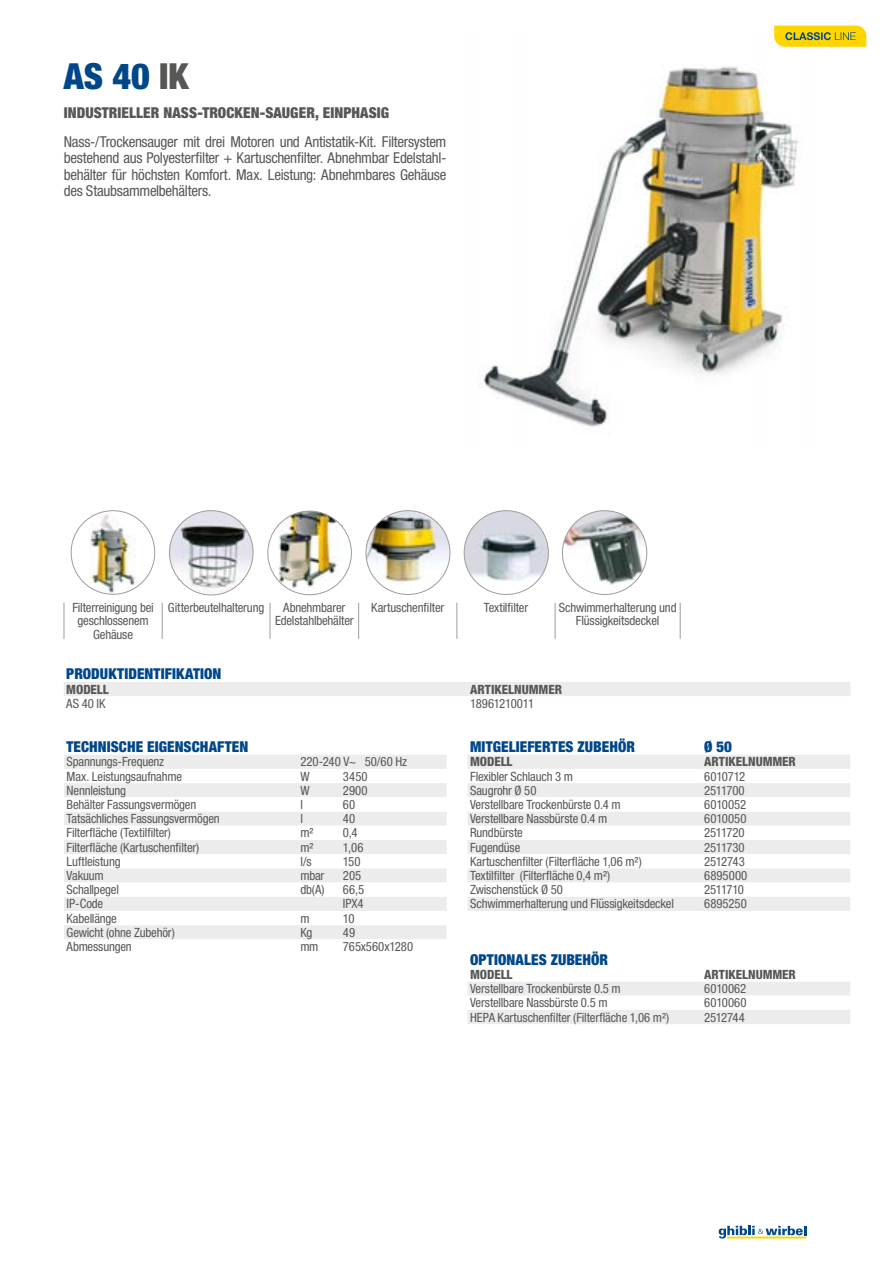
<style>
.page{position:relative;width:893px;height:1263px;background:#fff}
.page>*{position:absolute;margin:0;border:0;box-sizing:border-box;transform-origin:0 0}
._1-TitoloMacchina{font:900 condensed 36px "Helvetica Neue LT Std";color:#00478a}
._4-Testo_descrizione{font:condensed 15px/16.5px "Helvetica Neue LT Std";letter-spacing:-.02em;color:#575756;text-align:justify}
._3-titoloTabella{font:900 condensed 15px "Helvetica Neue LT Std";letter-spacing:.005em;color:#00478a}
._2-sottotitolo{font:900 condensed 15px "Helvetica Neue LT Std";letter-spacing:.005em;color:#575756}
._5-Testo_tabella_a_s{font:condensed 12.75px "Helvetica Neue LT Std";letter-spacing:-.015em;color:#575756}
._5-Testo_tabella-al{font:condensed 12.75px/13.5px "Helvetica Neue LT Std";letter-spacing:-.015em;color:#575756;text-align:center}
._3b-SottotitoloTabel{font:800 condensed 12.75px "Helvetica Neue LT Std";letter-spacing:-.005em;color:#575756}
._5-Testo_tabella_a_s-2{font:condensed 12.75px "Helvetica Neue LT Std";letter-spacing:.005em;color:#575756}
._5-Testo_tabella_a_s-3{font:condensed 12.75px "Helvetica Neue LT Std";letter-spacing:-.04em;color:#575756}
.s1{color:#575756}
</style>
<div class="page">
<img style="left:90px;top:511px;width:46px;height:83px">
<svg style="left:169px;top:510px;width:84px;height:85px"></svg>
<img style="left:267px;top:511px;width:85px;height:84px">
<img style="left:366px;top:510px;width:84px;height:85px">
<svg style="left:464px;top:510px;width:85px;height:85px"></svg>
<svg style="left:562px;top:510px;width:85px;height:85px"></svg>
<img style="left:478px;top:66px;width:320px;height:361px">
<div style="left:468px;top:755px;width:382px;height:269px;background:#ececec"></div>
<svg style="left:468px;top:769px;width:382px;height:241px"></svg>
<div style="left:64px;top:755px;width:383px;height:14px;background:#ececec"></div>
<svg style="left:64px;top:783px;width:383px;height:156px;fill:#ececec"></svg>
<div style="left:64px;top:682px;width:786px;height:14px;background:#ececec"></div>
<hr style="left:64px;top:603px;width:1px;height:36px;background:#9d9d9c">
<hr style="left:162px;top:603px;width:1px;height:36px;background:#9d9d9c">
<hr style="left:270px;top:603px;width:1px;height:36px;background:#9d9d9c">
<hr style="left:358px;top:603px;width:1px;height:36px;background:#9d9d9c">
<hr style="left:457px;top:603px;width:1px;height:36px;background:#9d9d9c">
<hr style="left:555px;top:603px;width:1px;height:36px;background:#9d9d9c">
<hr style="left:680px;top:603px;width:1px;height:36px;background:#9d9d9c">
<svg style="left:719px;top:1226px;width:87px;height:12px"></svg>
<svg style="left:774px;top:26px;width:92px;height:21px;background:#e3c617"></svg>
<p class="_1-TitoloMacchina" style="left:64px;top:54px;width:126px">AS 40 <span class="s1">IK</span></p>
<p class="_2-sottotitolo" style="left:64px;top:103px;width:327px">INDUSTRIELLER NASS-TROCKEN-SAUGER, EINPHASIG</p>
<p class="_4-Testo_descrizione" style="left:64px;top:133px;width:384px">Nass-/Trockensauger mit drei Motoren und Antistatik-Kit. Filtersystem bestehend aus Polyesterfilter + Kartuschenfilter. Abnehmbar Edelstahl&shy;behälter für höchsten Komfort. Max. Leistung: Abnehmbares Gehäuse des Staubsammelbehälters.</p>
<p class="_5-Testo_tabella-al" style="left:72px;top:600px;width:83px">Filterreinigung bei geschlossenem<br>Gehäuse</p>
<p class="_5-Testo_tabella-al" style="left:168px;top:600px;width:98px">Gitterbeutelhalterung</p>
<p class="_5-Testo_tabella-al" style="left:275px;top:600px;width:80px">Abnehmbarer<br>Edelstahlbehälter</p>
<p class="_5-Testo_tabella-al" style="left:371px;top:600px;width:74px">Kartuschenfilter</p>
<p class="_5-Testo_tabella-al" style="left:484px;top:600px;width:46px">Textilfilter</p>
<p class="_5-Testo_tabella-al" style="left:559px;top:600px;width:119px">Schwimmerhalterung und<br>Flüssigkeitsdeckel</p>
<p class="_3-titoloTabella" style="left:66px;top:665px;width:157px">PRODUKTIDENTIFIKATION</p>
<p class="_3b-SottotitoloTabel" style="left:66px;top:681px;width:44px">MODELL</p>
<p class="_3b-SottotitoloTabel" style="left:470px;top:681px;width:93px">ARTIKELNUMMER</p>
<p class="_5-Testo_tabella_a_s" style="left:66px;top:696px;width:41px">AS 40 IK</p>
<p class="_5-Testo_tabella_a_s" style="left:470px;top:696px;width:65px">18961210011</p>
<p class="_3-titoloTabella" style="left:67px;top:737px;width:183px">TECHNISCHE EIGENSCHAFTEN</p>
<p class="_5-Testo_tabella_a_s" style="left:67px;top:754px;width:99px">Spannungs-Frequenz</p>
<p class="_5-Testo_tabella_a_s" style="left:300px;top:754px;width:108px">220-240 V~ 50/60 Hz</p>
<p class="_5-Testo_tabella_a_s" style="left:67px;top:769px;width:117px">Max. Leistungsaufnahme</p>
<p class="_5-Testo_tabella_a_s" style="left:300px;top:769px;width:11px">W</p>
<p class="_5-Testo_tabella_a_s" style="left:343px;top:769px;width:26px">3450</p>
<p class="_5-Testo_tabella_a_s" style="left:67px;top:783px;width:61px">Nennleistung</p>
<p class="_5-Testo_tabella_a_s" style="left:300px;top:783px;width:11px">W</p>
<p class="_5-Testo_tabella_a_s" style="left:343px;top:783px;width:26px">2900</p>
<p class="_5-Testo_tabella_a_s" style="left:67px;top:797px;width:131px">Behälter Fassungsvermögen</p>
<p class="_5-Testo_tabella_a_s" style="left:300px;top:797px;width:4px">l</p>
<p class="_5-Testo_tabella_a_s" style="left:343px;top:797px;width:14px">60</p>
<p class="_5-Testo_tabella_a_s" style="left:67px;top:811px;width:155px">Tatsächliches Fassungsvermögen</p>
<p class="_5-Testo_tabella_a_s" style="left:300px;top:811px;width:4px">l</p>
<p class="_5-Testo_tabella_a_s" style="left:343px;top:811px;width:14px">40</p>
<p class="_5-Testo_tabella_a_s" style="left:67px;top:825px;width:106px">Filterfläche (Textilfilter)</p>
<p class="_5-Testo_tabella_a_s" style="left:300px;top:825px;width:15px">m²</p>
<p class="_5-Testo_tabella_a_s" style="left:343px;top:825px;width:16px">0,4</p>
<p class="_5-Testo_tabella_a_s" style="left:67px;top:840px;width:134px">Filterfläche (Kartuschenfilter)</p>
<p class="_5-Testo_tabella_a_s" style="left:300px;top:840px;width:15px">m²</p>
<p class="_5-Testo_tabella_a_s" style="left:343px;top:840px;width:22px">1,06</p>
<p class="_5-Testo_tabella_a_s" style="left:67px;top:854px;width:56px">Luftleistung</p>
<p class="_5-Testo_tabella_a_s" style="left:300px;top:854px;width:13px">l/s</p>
<p class="_5-Testo_tabella_a_s" style="left:343px;top:854px;width:19px">150</p>
<p class="_5-Testo_tabella_a_s" style="left:67px;top:868px;width:39px">Vakuum</p>
<p class="_5-Testo_tabella_a_s" style="left:300px;top:868px;width:26px">mbar</p>
<p class="_5-Testo_tabella_a_s" style="left:343px;top:868px;width:20px">205</p>
<p class="_5-Testo_tabella_a_s" style="left:67px;top:882px;width:54px">Schallpegel</p>
<p class="_5-Testo_tabella_a_s" style="left:300px;top:882px;width:26px">db(A)</p>
<p class="_5-Testo_tabella_a_s" style="left:343px;top:882px;width:23px">66,5</p>
<p class="_5-Testo_tabella_a_s" style="left:67px;top:896px;width:38px">IP-Code</p>
<p class="_5-Testo_tabella_a_s" style="left:343px;top:896px;width:22px">IPX4</p>
<p class="_5-Testo_tabella_a_s" style="left:67px;top:911px;width:52px">Kabellänge</p>
<p class="_5-Testo_tabella_a_s" style="left:300px;top:911px;width:11px">m</p>
<p class="_5-Testo_tabella_a_s" style="left:343px;top:911px;width:13px">10</p>
<p class="_5-Testo_tabella_a_s" style="left:67px;top:925px;width:110px">Gewicht (ohne Zubehör)</p>
<p class="_5-Testo_tabella_a_s" style="left:300px;top:925px;width:14px">Kg</p>
<p class="_5-Testo_tabella_a_s" style="left:343px;top:925px;width:14px">49</p>
<p class="_5-Testo_tabella_a_s" style="left:67px;top:939px;width:67px">Abmessungen</p>
<p class="_5-Testo_tabella_a_s" style="left:300px;top:939px;width:20px">mm</p>
<p class="_5-Testo_tabella_a_s" style="left:343px;top:939px;width:72px">765x560x1280</p>
<p class="_3-titoloTabella" style="left:470px;top:737px;width:167px">MITGELIEFERTES ZUBEHÖR</p>
<p class="_3-titoloTabella" style="left:704px;top:737px;width:29px">Ø 50</p>
<p class="_3b-SottotitoloTabel" style="left:470px;top:754px;width:44px">MODELL</p>
<p class="_3b-SottotitoloTabel" style="left:704px;top:754px;width:93px">ARTIKELNUMMER</p>
<p class="_5-Testo_tabella_a_s" style="left:470px;top:769px;width:104px">Flexibler Schlauch 3 m</p>
<p class="_5-Testo_tabella_a_s" style="left:704px;top:769px;width:42px">6010712</p>
<p class="_5-Testo_tabella_a_s" style="left:470px;top:783px;width:68px">Saugrohr Ø 50</p>
<p class="_5-Testo_tabella_a_s" style="left:704px;top:783px;width:42px">2511700</p>
<p class="_5-Testo_tabella_a_s" style="left:470px;top:797px;width:152px">Verstellbare Trockenbürste 0.4 m</p>
<p class="_5-Testo_tabella_a_s" style="left:704px;top:797px;width:44px">6010052</p>
<p class="_5-Testo_tabella_a_s" style="left:470px;top:811px;width:139px">Verstellbare Nassbürste 0.4 m</p>
<p class="_5-Testo_tabella_a_s" style="left:704px;top:811px;width:44px">6010050</p>
<p class="_5-Testo_tabella_a_s" style="left:470px;top:825px;width:54px">Rundbürste</p>
<p class="_5-Testo_tabella_a_s" style="left:704px;top:825px;width:42px">2511720</p>
<p class="_5-Testo_tabella_a_s" style="left:470px;top:840px;width:52px">Fugendüse</p>
<p class="_5-Testo_tabella_a_s" style="left:704px;top:840px;width:42px">2511730</p>
<p class="_5-Testo_tabella_a_s" style="left:470px;top:854px;width:173px">Kartuschenfilter (Filterfläche 1,06 m²)</p>
<p class="_5-Testo_tabella_a_s" style="left:704px;top:854px;width:42px">2512743</p>
<p class="_5-Testo_tabella_a_s" style="left:470px;top:868px;width:142px">Textilfilter (Filterfläche 0,4 m²)</p>
<p class="_5-Testo_tabella_a_s-2" style="left:704px;top:868px;width:45px">6895000</p>
<p class="_5-Testo_tabella_a_s" style="left:470px;top:882px;width:94px">Zwischenstück Ø 50</p>
<p class="_5-Testo_tabella_a_s-3" style="left:704px;top:882px;width:41px">2511710</p>
<p class="_5-Testo_tabella_a_s" style="left:470px;top:896px;width:205px">Schwimmerhalterung und Flüssigkeitsdeckel</p>
<p class="_5-Testo_tabella_a_s" style="left:704px;top:896px;width:44px">6895250</p>
<p class="_3-titoloTabella" style="left:470px;top:950px;width:140px">OPTIONALES ZUBEHÖR</p>
<p class="_3b-SottotitoloTabel" style="left:470px;top:966px;width:44px">MODELL</p>
<p class="_3b-SottotitoloTabel" style="left:704px;top:966px;width:93px">ARTIKELNUMMER</p>
<p class="_5-Testo_tabella_a_s" style="left:470px;top:981px;width:152px">Verstellbare Trockenbürste 0.5 m</p>
<p class="_5-Testo_tabella_a_s" style="left:704px;top:981px;width:44px">6010062</p>
<p class="_5-Testo_tabella_a_s" style="left:470px;top:995px;width:139px">Verstellbare Nassbürste 0.5 m</p>
<p class="_5-Testo_tabella_a_s-2" style="left:704px;top:995px;width:44px">6010060</p>
<p class="_5-Testo_tabella_a_s" style="left:470px;top:1010px;width:201px">HEPA Kartuschenfilter (Filterfläche 1,06 m²)</p>
<p class="_5-Testo_tabella_a_s" style="left:704px;top:1010px;width:42px">2512744</p>
</div>
